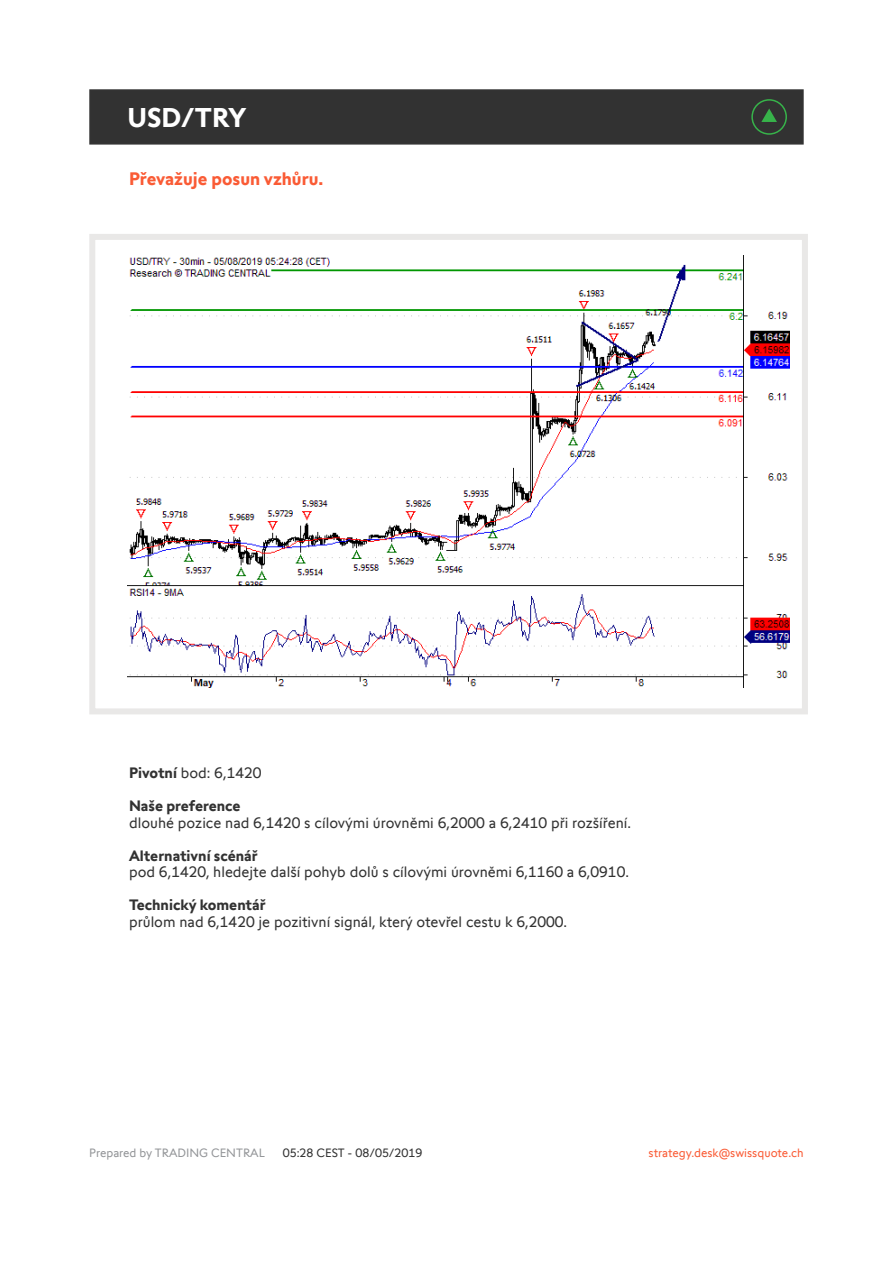
<style>
.page{position:relative;width:893px;height:1263px;background:#fff}
.page>*{position:absolute;margin:0;border:0;box-sizing:border-box;transform-origin:0 0}
.t1{font:700 27px "Swissquote CT";color:#fff}
.t2{font:700 18px "Swissquote CT";color:#fa5b35}
.t3{font:15px "Swissquote CT";color:#323232}
.t4{font:700 15px "Swissquote CT";color:#323232}
.t5{font:12px "Swissquote CT";color:#fa5b35}
.t6{font:12px "Swissquote CT";color:#939598}
.t7{font:12px "Swissquote CT";color:#323232}
.s1{font-weight:700}
</style>
<div class="page">
<div style="left:89px;top:234px;width:719px;height:480px;border:6px solid #e9e8e7"></div>
<div style="left:89px;top:89px;width:715px;height:56px;background:#323232;border:2px solid #323232"></div>
<img style="left:128px;top:255px;width:661px;height:432px">
<svg style="left:751px;top:99px;width:36px;height:36px"></svg>
<h1 class="t1" style="left:128px;top:101px;width:120px">USD/TRY</h1>
<p class="t2" style="left:129px;top:168px;width:196px">Převažuje posun vzhůru.</p>
<p class="t3" style="left:129px;top:764px;width:134px"><span class="s1">Pivotní</span> bod: 6,1420</p>
<p class="t4" style="left:129px;top:797px;width:113px">Naše preference</p>
<p class="t3" style="left:129px;top:814px;width:503px">dlouhé pozice nad 6,1420 s cílovými úrovněmi 6,2000 a 6,2410 při rozšíření.</p>
<p class="t4" style="left:129px;top:846px;width:130px">Alternativní scénář</p>
<p class="t3" style="left:129px;top:863px;width:501px">pod 6,1420, hledejte další pohyb dolů s cílovými úrovněmi 6,1160 a 6,0910.</p>
<p class="t4" style="left:129px;top:896px;width:138px">Technický komentář</p>
<p class="t3" style="left:129px;top:913px;width:440px">průlom nad 6,1420 je pozitivní signál, který otevřel cestu k 6,2000.</p>
<p class="t6" style="left:89px;top:1145px;width:177px">Prepared by TRADING CENTRAL</p>
<p class="t7" style="left:283px;top:1145px;width:141px">05:28 CEST - 08/05/2019</p>
<p class="t5" style="left:649px;top:1145px;width:157px">strategy.desk@swissquote.ch</p>
</div>
